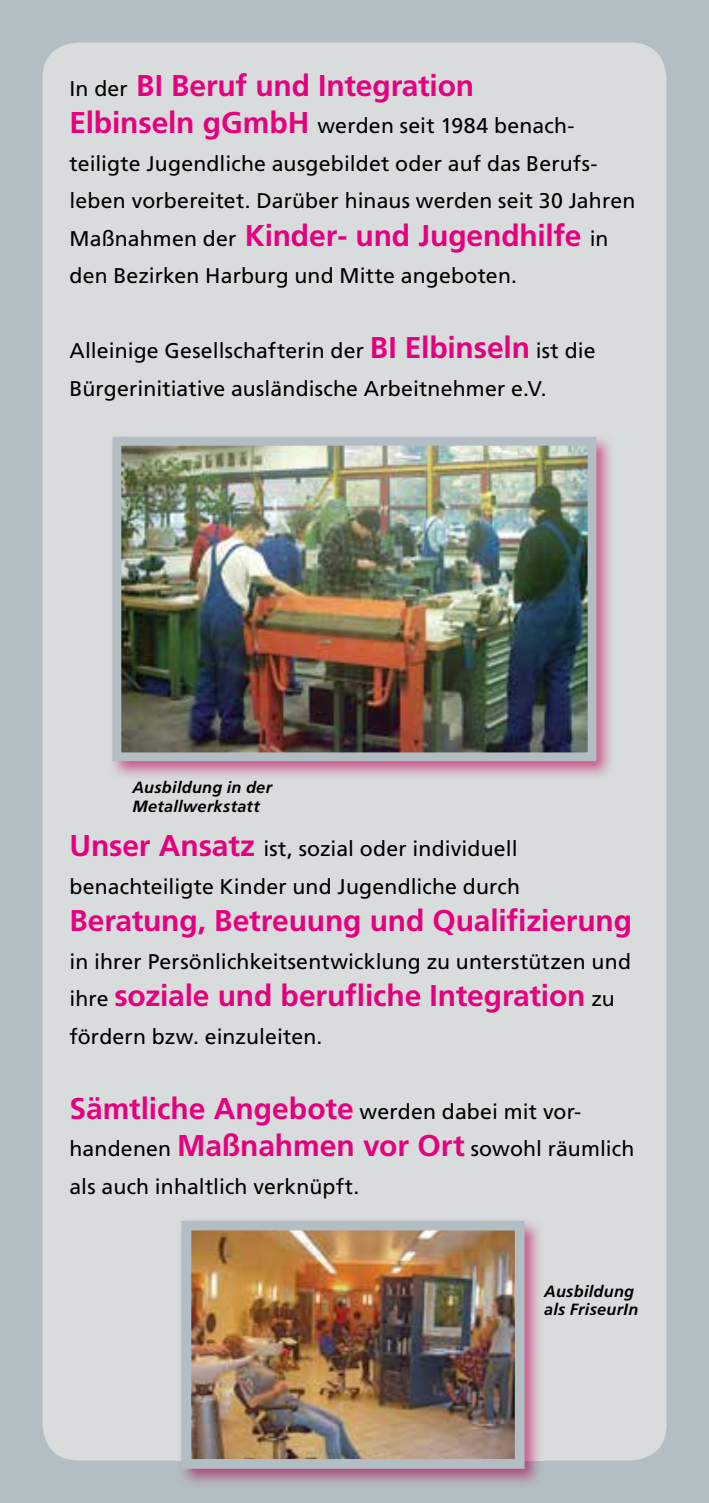
<style>
.page{position:relative;width:709px;height:1503px;background:#fff}
.page>*{position:absolute;margin:0;border:0;box-sizing:border-box;transform-origin:0 0}
.t1{font:700 30px "Frutiger LT Std";letter-spacing:-.005em;color:#e5007d}
.t2{font:21.25px/37.5px "Frutiger LT Std";letter-spacing:.005em;color:#000}
.t3{font:italic 700 16.25px/18.8px "Frutiger LT Std";letter-spacing:.02em;color:#000}
.s1{font-weight:400;font-size:21.25px;color:#000}
.s2{font-weight:700;font-size:30px;color:#e5007d}
</style>
<div class="page">
<div style="left:0;top:0;width:709px;height:1502px;background:#b3bdc4"></div>
<div style="left:43px;top:43px;width:623px;height:1417px;background:#d9dcdd;border-radius:35px"></div>
<img style="left:177px;top:1220px;width:366px;height:264px">
<img style="left:192px;top:1231px;width:321px;height:226px">
<div style="left:181px;top:1220px;width:343px;height:248px;border:10px solid #b3bdc4"></div>
<img style="left:112px;top:437px;width:499px;height:340px">
<img style="left:123px;top:447px;width:463px;height:304px">
<div style="left:113px;top:437px;width:483px;height:324px;border:9px solid #b3bdc4"></div>
<h1 class="t1" style="left:69px;top:68px;width:406px"><span class="s1">In der</span> BI Beruf und Integration</h1>
<p class="t2" style="left:69px;top:107px;width:567px"><span class="s2">Elbinseln gGmbH</span> werden seit 1984 benach&shy;teiligte Jugendliche ausgebildet oder auf das Berufs&shy;leben vorbereitet. Darüber hinaus werden seit 30 Jahren</p>
<h1 class="t1" style="left:69px;top:218px;width:540px"><span class="s1">Maßnahmen der</span> Kinder- und Jugendhilfe <span class="s1">in</span></h1>
<p class="t2" style="left:69px;top:257px;width:449px">den Bezirken Harburg und Mitte angeboten.</p>
<p class="t2" style="left:69px;top:332px;width:527px">Alleinige Gesellschafterin der <span class="s2">BI Elbinseln</span> ist die<br>Bürgerinitiative ausländische Arbeitnehmer e.V.</p>
<p class="t3" style="left:132px;top:778px;width:141px">Ausbildung in der<br>Metallwerkstatt</p>
<p class="t2" style="left:69px;top:830px;width:452px"><span class="s2">Unser Ansatz</span> ist, sozial oder individuell benachteiligte Kinder und Jugendliche durch</p>
<h1 class="t1" style="left:69px;top:903px;width:564px">Beratung, Betreuung und Qualifizierung</h1>
<p class="t2" style="left:69px;top:942px;width:563px">in ihrer Persönlichkeitsentwicklung zu unterstützen und</p>
<h1 class="t1" style="left:69px;top:978px;width:547px"><span class="s1">ihre</span> soziale und berufliche Integration <span class="s1">zu</span></h1>
<p class="t2" style="left:69px;top:1017px;width:254px">fördern bzw. einzuleiten.</p>
<p class="t2" style="left:69px;top:1092px;width:566px"><span class="s2">Sämtliche Angebote</span> werden dabei mit vor&shy;handenen <span class="s2">Maßnahmen vor Ort</span> sowohl räumlich als auch inhaltlich verknüpft.</p>
<p class="t3" style="left:544px;top:1281px;width:96px">Ausbildung als FriseurIn</p>
</div>
